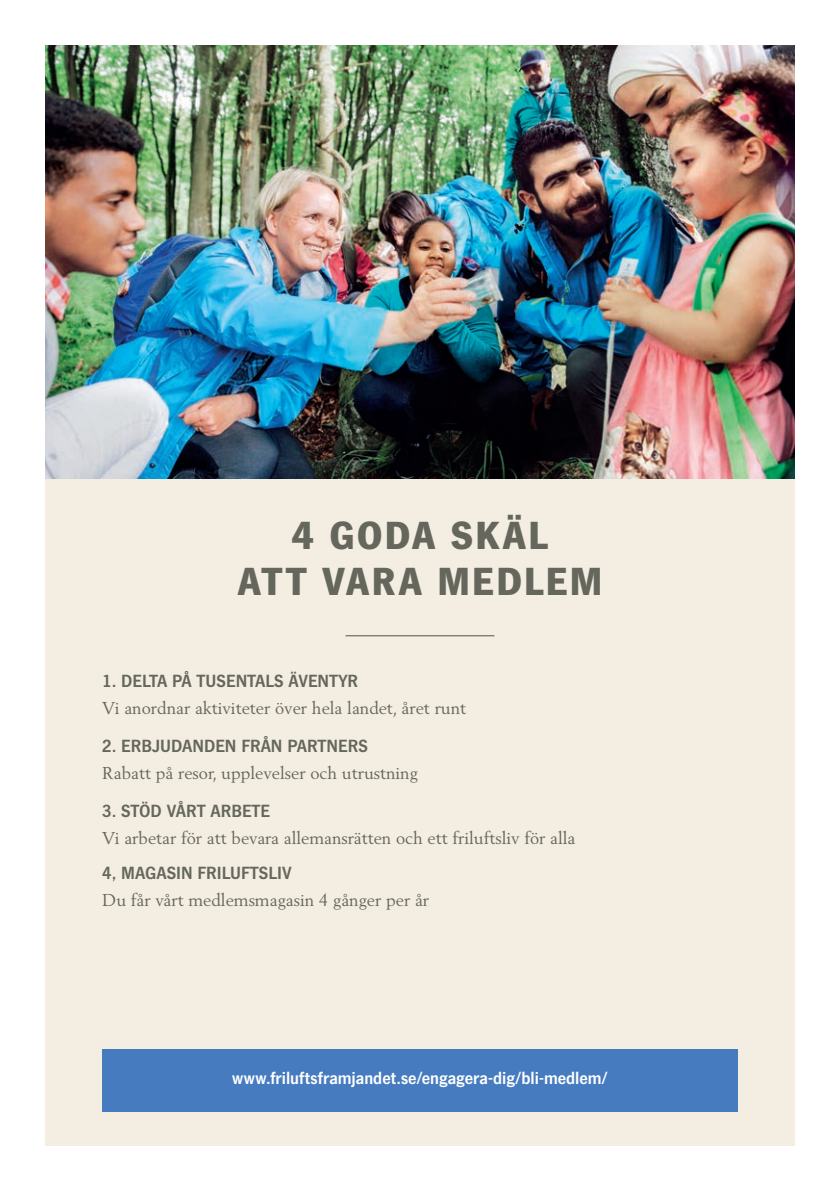
<style>
.page{position:relative;width:840px;height:1191px;background:#fff}
.page>*{position:absolute;margin:0;border:0;box-sizing:border-box;transform-origin:0 0}
.Rubrik{font:900 40px/46px "News Gothic LT Std";letter-spacing:.05em;color:#65665c;text-align:center}
.Mellanrubrik{font:700 18px "News Gothic LT Std";color:#65665c}
.Citat{font:700 18px "News Gothic LT Std";color:#fff}
.Bröd{font:17px "Berling LT Std";color:#65665c}
</style>
<div class="page">
<div style="left:45px;top:45px;width:749px;height:1100px;background:#f4eee2"></div>
<img style="left:45px;top:45px;width:749px;height:433px">
<hr style="left:345px;top:635px;width:149px;height:1px;background:#65665c">
<div style="left:102px;top:1049px;width:635px;height:62px;background:#467cbf"></div>
<p class="Rubrik" style="left:237px;top:512px;width:366px">4 GODA SKÄL<br>ATT VARA MEDLEM</p>
<p class="Mellanrubrik" style="left:102px;top:670px;width:257px">1. DELTA PÅ TUSENTALS ÄVENTYR</p>
<p class="Bröd" style="left:102px;top:697px;width:365px">Vi anordnar aktiviteter över hela landet, året runt</p>
<p class="Mellanrubrik" style="left:102px;top:736px;width:267px">2. ERBJUDANDEN FRÅN PARTNERS</p>
<p class="Bröd" style="left:102px;top:762px;width:317px">Rabatt på resor, upplevelser och utrustning</p>
<p class="Mellanrubrik" style="left:102px;top:801px;width:169px">3. STÖD VÅRT ARBETE</p>
<p class="Bröd" style="left:102px;top:828px;width:474px">Vi arbetar för att bevara allemansrätten och ett friluftsliv för alla</p>
<p class="Mellanrubrik" style="left:102px;top:862px;width:191px">4, MAGASIN FRILUFTSLIV</p>
<p class="Bröd" style="left:102px;top:889px;width:328px">Du får vårt medlemsmagasin 4 gånger per år</p>
<p class="Citat" style="left:232px;top:1067px;width:377px">www.friluftsframjandet.se/engagera-dig/bli-medlem/</p>
</div>
